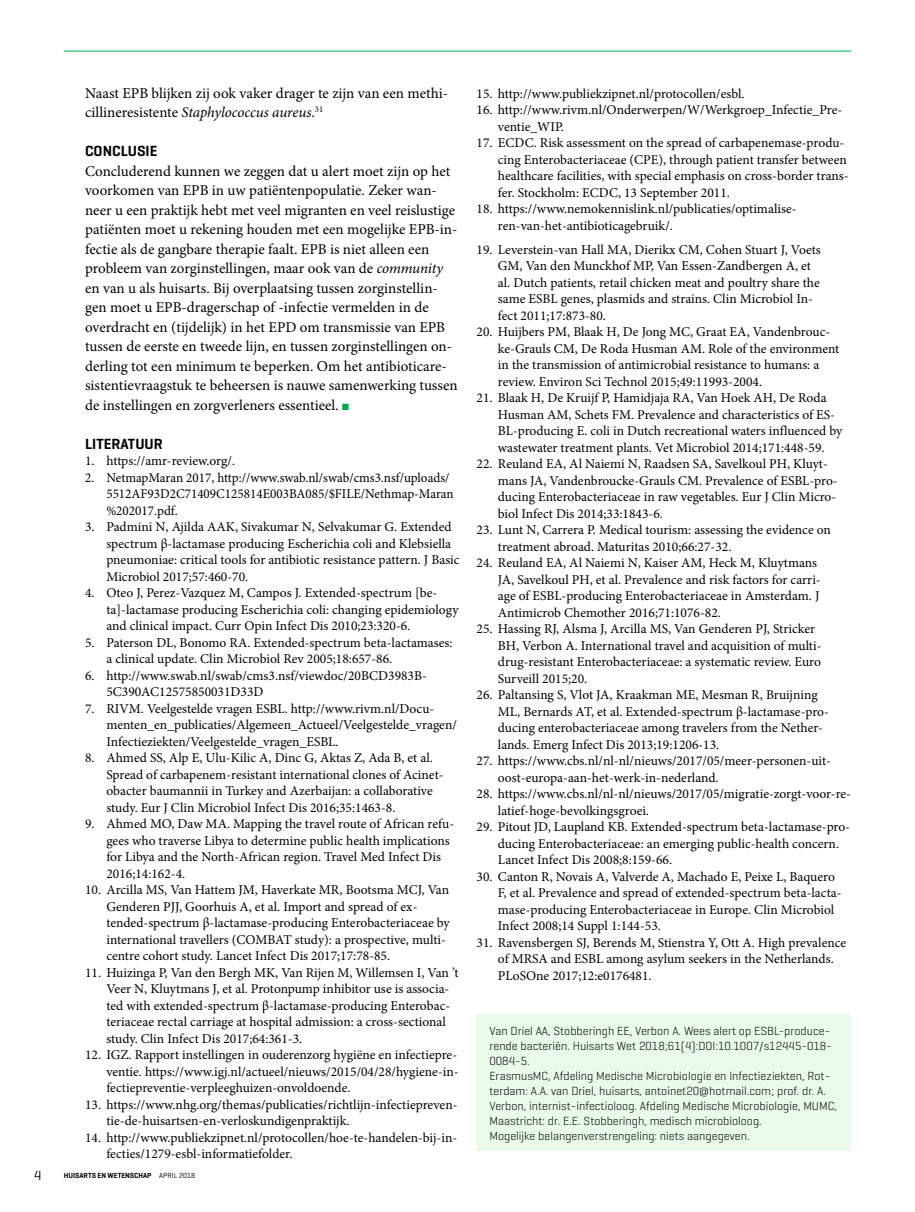
<style>
.page{position:relative;width:915px;height:1212px;background:#fff}
.page>*{position:absolute;margin:0;border:0;box-sizing:border-box;transform-origin:0 0}
.t1{font:15px/19.5px "Minion Pro";color:#000}
.t2{font:600 15px "Geogrotesque";color:#000}
.t3{font:13.5px/16.5px "Minion Pro";color:#000}
.t4{font:13.5px "Geogrotesque";color:#000}
.t5{font:300 12px/15px "Geogrotesque";color:#000}
.t6{font:600 7.5px "Geogrotesque";color:#000}
.s1{font-style:italic}
.s2{color:#00aa4e}
.s3{font-weight:400}
</style>
<div class="page">
<hr style="left:64px;top:51px;width:786px;height:1px;background:#00aa4e">
<div style="left:476px;top:1014px;width:374px;height:137px;background:#e9fbe8"></div>
<p class="t1" style="left:85px;top:83px;width:364px">Naast EPB blijken zij ook vaker drager te zijn van een methi&shy;cillineresistente <span class="s1">Staphylococcus aureus</span>.<sup>31</sup></p>
<p class="t2" style="left:85px;top:142px;width:74px">CONCLUSIE</p>
<p class="t1" style="left:85px;top:161px;width:374px">Concluderend kunnen we zeggen dat u alert moet zijn op het voorkomen van EPB in uw patiëntenpopulatie. Zeker wan&shy;neer u een praktijk hebt met veel migranten en veel reislustige patiënten moet u rekening houden met een mogelijke EPB-in&shy;fectie als de gangbare therapie faalt. EPB is niet alleen een probleem van zorginstellingen, maar ook van de <span class="s1">community </span>en van u als huisarts. Bij overplaatsing tussen zorginstellin&shy;gen moet u EPB-dragerschap of -infectie vermelden in de overdracht en (tijdelijk) in het EPD om transmissie van EPB tussen de eerste en tweede lijn, en tussen zorginstellingen on&shy;derling tot een minimum te beperken. Om het antibioticare&shy;sistentievraagstuk te beheersen is nauwe samenwerking tussen de instellingen en zorgverleners essentieel. <span class="s2">■</span></p>
<p class="t2" style="left:85px;top:434px;width:79px">LITERATUUR</p>
<p class="t3" style="left:85px;top:453px;width:151px">1. https://amr-review.org/.</p>
<p class="t3" style="left:106px;top:469px;width:349px;text-indent:-21px">2. NetmapMaran 2017, http://www.swab.nl/swab/cms3.nsf/uploads/<br>5512AF93D2C71409C125814E003BA085/$FILE/Nethmap-Maran %202017.pdf.</p>
<p class="t3" style="left:106px;top:519px;width:354px;text-indent:-21px">3. Padmini N, Ajilda AAK, Sivakumar N, Selvakumar G. Extended spectrum β-lactamase producing Escherichia coli and Klebsiella pneumoniae: critical tools for antibiotic resistance pattern. J Basic Microbiol 2017;57:460-70.</p>
<p class="t3" style="left:106px;top:585px;width:353px;text-indent:-21px">4. Oteo J, Perez-Vazquez M, Campos J. Extended-spectrum [be&shy;ta]-lactamase producing Escherichia coli: changing epidemiology and clinical impact. Curr Opin Infect Dis 2010;23:320-6.</p>
<p class="t3" style="left:106px;top:634px;width:347px;text-indent:-21px">5. Paterson DL, Bonomo RA. Extended-spectrum beta-lactamases: a clinical update. Clin Microbiol Rev 2005;18:657-86.</p>
<p class="t3" style="left:106px;top:667px;width:322px;text-indent:-21px">6. http://www.swab.nl/swab/cms3.nsf/viewdoc/20BCD3983B-<br>5C390AC12575850031D33D</p>
<p class="t3" style="left:106px;top:700px;width:352px;text-indent:-21px">7. RIVM. Veelgestelde vragen ESBL. http://www.rivm.nl/Docu&shy;menten_en_publicaties/Algemeen_Actueel/Veelgestelde_vragen/<br>Infectieziekten/Veelgestelde_vragen_ESBL.</p>
<p class="t3" style="left:106px;top:750px;width:338px;text-indent:-21px">8. Ahmed SS, Alp E, Ulu-Kilic A, Dinc G, Aktas Z, Ada B, et al.<br>Spread of carbapenem-resistant international clones of Acinet&shy;obacter baumannii in Turkey and Azerbaijan: a collaborative study. Eur J Clin Microbiol Infect Dis 2016;35:1463-8.</p>
<p class="t3" style="left:106px;top:816px;width:349px;text-indent:-21px">9. Ahmed MO, Daw MA. Mapping the travel route of African refu&shy;gees who traverse Libya to determine public health implications for Libya and the North-African region. Travel Med Infect Dis 2016;14:162-4.</p>
<p class="t3" style="left:106px;top:882px;width:344px;text-indent:-21px">10. Arcilla MS, Van Hattem JM, Haverkate MR, Bootsma MCJ, Van Genderen PJJ, Goorhuis A, et al. Import and spread of ex&shy;tended-spectrum β-lactamase-producing Enterobacteriaceae by international travellers (COMBAT study): a prospective, multi&shy;centre cohort study. Lancet Infect Dis 2017;17:78-85.</p>
<p class="t3" style="left:106px;top:964px;width:353px;text-indent:-21px">11. Huizinga P, Van den Bergh MK, Van Rijen M, Willemsen I, Van ’t Veer N, Kluytmans J, et al. Protonpump inhibitor use is associa&shy;ted with extended-spectrum β-lactamase-producing Enterobac&shy;teriaceae rectal carriage at hospital admission: a cross-sectional study. Clin Infect Dis 2017;64:361-3.</p>
<p class="t3" style="left:106px;top:1047px;width:353px;text-align:justify;text-indent:-21px">12. IGZ. Rapport instellingen in ouderenzorg hygiëne en infectiepre&shy;ventie. https://www.igj.nl/actueel/nieuws/2015/04/28/hygiene-in&shy;fectiepreventie-verpleeghuizen-onvoldoende.</p>
<p class="t3" style="left:106px;top:1096px;width:352px;text-indent:-21px">13. https://www.nhg.org/themas/publicaties/richtlijn-infectiepreven&shy;tie-de-huisartsen-en-verloskundigenpraktijk.</p>
<p class="t3" style="left:106px;top:1129px;width:352px;text-indent:-21px">14. http://www.publiekzipnet.nl/protocollen/hoe-te-handelen-bij-in&shy;fecties/1279-esbl-informatiefolder.</p>
<p class="t4" style="left:34px;top:1166px;width:9px">4</p>
<p class="t6" style="left:64px;top:1171px;width:133px">HUISARTS EN WETENSCHAP <span class="s3">APRIL 2018</span></p>
<p class="t3" style="left:476px;top:85px;width:269px">15. http://www.publiekzipnet.nl/protocollen/esbl.</p>
<p class="t3" style="left:497px;top:102px;width:345px;text-indent:-21px">16. http://www.rivm.nl/Onderwerpen/W/Werkgroep_Infectie_Pre&shy;ventie_WIP.</p>
<p class="t3" style="left:497px;top:135px;width:352px;text-indent:-21px">17. ECDC. Risk assessment on the spread of carbapenemase-produ&shy;cing Enterobacteriaceae (CPE), through patient transfer between healthcare facilities, with special emphasis on cross-border trans&shy;fer. Stockholm: ECDC, 13 September 2011.</p>
<p class="t3" style="left:497px;top:201px;width:300px;text-indent:-21px">18. https://www.nemokennislink.nl/publicaties/optimalise&shy;ren-van-het-antibioticagebruik/.</p>
<p class="t3" style="left:497px;top:241px;width:324px;text-indent:-21px">19. Leverstein-van Hall MA, Dierikx CM, Cohen Stuart J, Voets GM, Van den Munckhof MP, Van Essen-Zandbergen A, et al. Dutch patients, retail chicken meat and poultry share the same ESBL genes, plasmids and strains. Clin Microbiol In&shy;fect 2011;17:873-80.</p>
<p class="t3" style="left:497px;top:324px;width:343px;text-indent:-21px">20. Huijbers PM, Blaak H, De Jong MC, Graat EA, Vandenbrouc&shy;ke-Grauls CM, De Roda Husman AM. Role of the environment in the transmission of antimicrobial resistance to humans: a review. Environ Sci Technol 2015;49:11993-2004.</p>
<p class="t3" style="left:497px;top:390px;width:346px;text-indent:-21px">21. Blaak H, De Kruijf P, Hamidjaja RA, Van Hoek AH, De Roda Husman AM, Schets FM. Prevalence and characteristics of ES-BL-producing E. coli in Dutch recreational waters influenced by wastewater treatment plants. Vet Microbiol 2014;171:448-59.</p>
<p class="t3" style="left:497px;top:456px;width:341px;text-indent:-21px">22. Reuland EA, Al Naiemi N, Raadsen SA, Savelkoul PH, Kluyt&shy;mans JA, Vandenbroucke-Grauls CM. Prevalence of ESBL-pro&shy;ducing Enterobacteriaceae in raw vegetables. Eur J Clin Micro&shy;biol Infect Dis 2014;33:1843-6.</p>
<p class="t3" style="left:497px;top:522px;width:334px;text-indent:-21px">23. Lunt N, Carrera P. Medical tourism: assessing the evidence on treatment abroad. Maturitas 2010;66:27-32.</p>
<p class="t3" style="left:497px;top:555px;width:324px;text-indent:-21px">24. Reuland EA, Al Naiemi N, Kaiser AM, Heck M, Kluytmans JA, Savelkoul PH, et al. Prevalence and risk factors for carri&shy;age of ESBL-producing Enterobacteriaceae in Amsterdam. J Antimicrob Chemother 2016;71:1076-82.</p>
<p class="t3" style="left:497px;top:621px;width:325px;text-indent:-21px">25. Hassing RJ, Alsma J, Arcilla MS, Van Genderen PJ, Stricker BH, Verbon A. International travel and acquisition of multi&shy;drug-resistant Enterobacteriaceae: a systematic review. Euro Surveill 2015;20.</p>
<p class="t3" style="left:497px;top:687px;width:332px;text-indent:-21px">26. Paltansing S, Vlot JA, Kraakman ME, Mesman R, Bruijning ML, Bernards AT, et al. Extended-spectrum β-lactamase-pro&shy;ducing enterobacteriaceae among travelers from the Nether&shy;lands. Emerg Infect Dis 2013;19:1206-13.</p>
<p class="t3" style="left:497px;top:753px;width:334px;text-indent:-21px">27. https://www.cbs.nl/nl-nl/nieuws/2017/05/meer-personen-uit&shy;oost-europa-aan-het-werk-in-nederland.</p>
<p class="t3" style="left:497px;top:786px;width:354px;text-indent:-21px">28. https://www.cbs.nl/nl-nl/nieuws/2017/05/migratie-zorgt-voor-re&shy;latief-hoge-bevolkingsgroei.</p>
<p class="t3" style="left:497px;top:819px;width:353px;text-indent:-21px">29. Pitout JD, Laupland KB. Extended-spectrum beta-lactamase-pro&shy;ducing Enterobacteriaceae: an emerging public-health concern.<br>Lancet Infect Dis 2008;8:159-66.</p>
<p class="t3" style="left:497px;top:868px;width:345px;text-indent:-21px">30. Canton R, Novais A, Valverde A, Machado E, Peixe L, Baquero F, et al. Prevalence and spread of extended-spectrum beta-lacta&shy;mase-producing Enterobacteriaceae in Europe. Clin Microbiol Infect 2008;14 Suppl 1:144-53.</p>
<p class="t3" style="left:497px;top:934px;width:349px;text-indent:-21px">31. Ravensbergen SJ, Berends M, Stienstra Y, Ott A. High prevalence of MRSA and ESBL among asylum seekers in the Netherlands.<br>PLoSOne 2017;12:e0176481.</p>
<p class="t5" style="left:489px;top:1023px;width:349px">Van Driel AA, Stobberingh EE, Verbon A. Wees alert op ESBL-produce&shy;rende bacteriën. Huisarts Wet 2018;61(4):DOI:10.1007/s12445-018- 0084-5.<br>ErasmusMC, Afdeling Medische Microbiologie en Infectieziekten, Rot&shy;terdam: A.A. van Driel, huisarts, antoinet20@hotmail.com; prof. dr. A.<br>Verbon, internist-infectioloog. Afdeling Medische Microbiologie, MUMC, Maastricht: dr. E.E. Stobberingh, medisch microbioloog.<br>Mogelijke belangenverstrengeling: niets aangegeven.</p>
</div>
